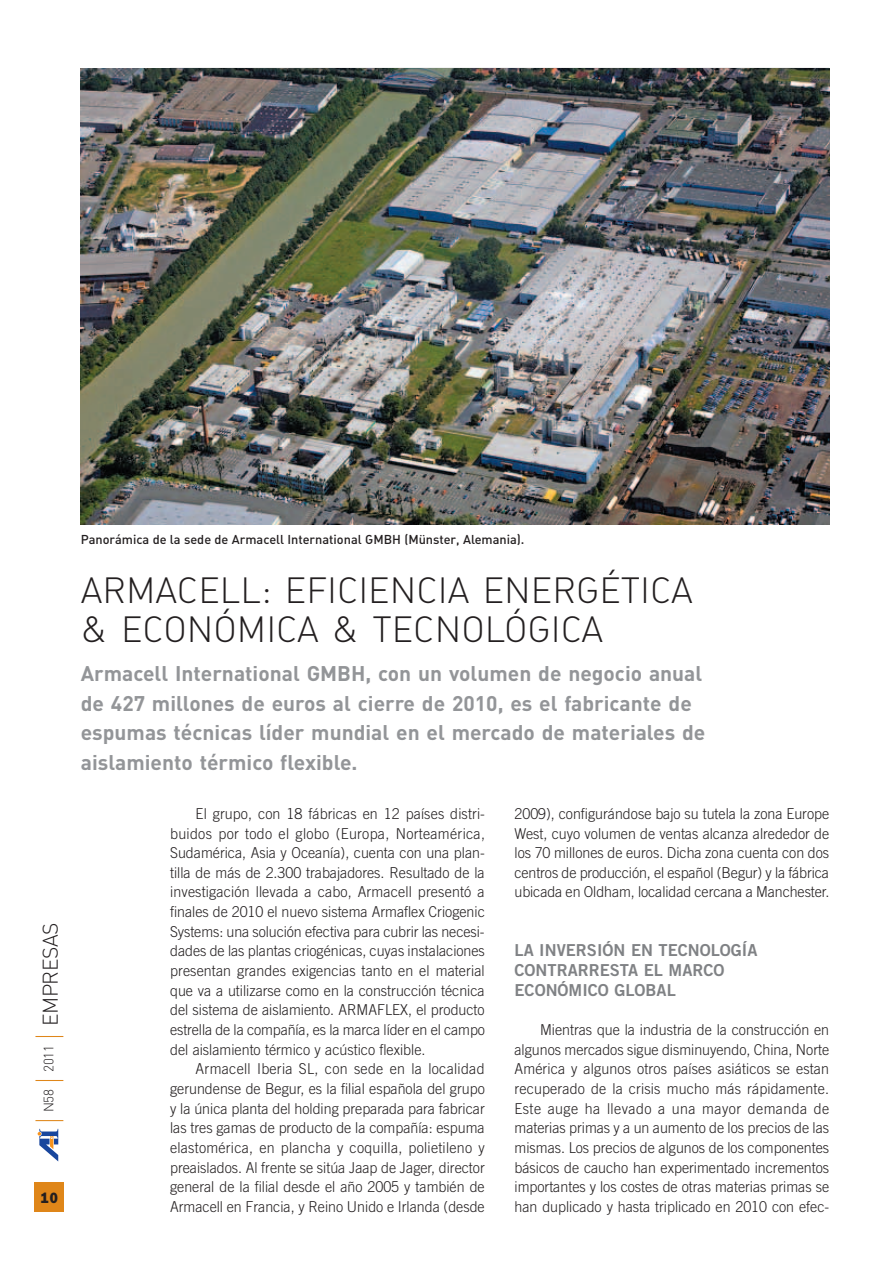
<style>
.page{position:relative;width:893px;height:1263px;background:#fff}
.page>*{position:absolute;margin:0;border:0;box-sizing:border-box;transform-origin:0 0}
.t1{font:36px/39.3px "DIN Light Alternate";color:#231f20}
.t2{font:700 21px/29.5px "DIN";color:#939598}
.t3{font:21px "DIN Light Alternate";letter-spacing:-.02em;color:#231f20}
.t4{font:16.5px/19.6px "Trade Gothic Bold Two";color:#808285}
.t5{font:300 15px/19.6px "Trade Gothic";color:#231f20;text-align:justify;scale:.95 1}
.t6{font:800 15px "Franklin Gothic";color:#231f20;scale:.9 1}
.t7{font:12.75px "DIN Medium Alternate";color:#231f20}
</style>
<div class="page">
<div style="left:35px;top:1182px;width:29px;height:30px;background:#df8619"></div>
<svg style="left:35px;top:1120px;width:28px;height:1px"></svg>
<svg style="left:35px;top:1080px;width:28px;height:1px"></svg>
<svg style="left:35px;top:1036px;width:28px;height:1px"></svg>
<svg style="left:37px;top:1128px;width:22px;height:34px"></svg>
<img style="left:81px;top:68px;width:748px;height:456px">
<h2 class="t3" style="left:43px;top:1112px;width:191px;rotate:-90deg"><sup>N58</sup> <sup>2011</sup> EMPRESAS</h2>
<p class="t6" style="left:41px;top:1193px;width:20px">10</p>
<p class="t7" style="left:81px;top:534px;width:445px">Panorámica de la sede de Armacell International GMBH (Münster, Alemania).</p>
<h1 class="t1" style="left:81px;top:574px;width:613px">ARMACELL: EFICIENCIA ENERGÉTICA &amp; ECONÓMICA &amp; TECNOLÓGICA</h1>
<h2 class="t2" style="left:81px;top:661px;width:626px">Armacell International GMBH, con un volumen de negocio anual de 427 millones de euros al cierre de 2010, es el fabricante de espumas técnicas líder mundial en el mercado de materiales de aislamiento térmico flexible.</h2>
<p class="t5" style="left:170px;top:805px;width:333px;text-indent:26px">El grupo, con 18 fábricas en 12 países distri&shy;buidos por todo el globo (Europa, Norteamérica, Sudamérica, Asia y Oceanía), cuenta con una plan&shy;tilla de más de 2.300 trabajadores. Resultado de la investigación llevada a cabo, Armacell presentó a finales de 2010 el nuevo sistema Armaflex Criogenic Systems: una solución efectiva para cubrir las necesi&shy;dades de las plantas criogénicas, cuyas instalaciones presentan grandes exigencias tanto en el material que va a utilizarse como en la construcción técnica del sistema de aislamiento. ARMAFLEX, el producto estrella de la compañía, es la marca líder en el campo del aislamiento térmico y acústico flexible.</p>
<p class="t5" style="left:170px;top:1060px;width:333px;text-indent:26px">Armacell Iberia SL, con sede en la localidad gerundense de Begur, es la filial española del grupo y la única planta del holding preparada para fabricar las tres gamas de producto de la compañía: espuma elastomérica, en plancha y coquilla, polietileno y preaislados. Al frente se sitúa Jaap de Jager, director general de la filial desde el año 2005 y también de Armacell en Francia, y Reino Unido e Irlanda (desde</p>
<p class="t5" style="left:515px;top:805px;width:333px">2009), configurándose bajo su tutela la zona Europe West, cuyo volumen de ventas alcanza alrededor de los 70 millones de euros. Dicha zona cuenta con dos centros de producción, el español (Begur) y la fábrica ubicada en Oldham, localidad cercana a Manchester.</p>
<p class="t4" style="left:515px;top:942px;width:245px">LA INVERSIÓN EN TECNOLOGÍA<br>CONTRARRESTA EL MARCO<br>ECONÓMICO GLOBAL</p>
<p class="t5" style="left:515px;top:1021px;width:333px;text-indent:26px">Mientras que la industria de la construcción en algunos mercados sigue disminuyendo, China, Norte América y algunos otros países asiáticos se estan recuperado de la crisis mucho más rápidamente.<br>Este auge ha llevado a una mayor demanda de materias primas y a un aumento de los precios de las mismas. Los precios de algunos de los componentes básicos de caucho han experimentado incrementos importantes y los costes de otras materias primas se han duplicado y hasta triplicado en 2010 con efec-</p>
</div>
